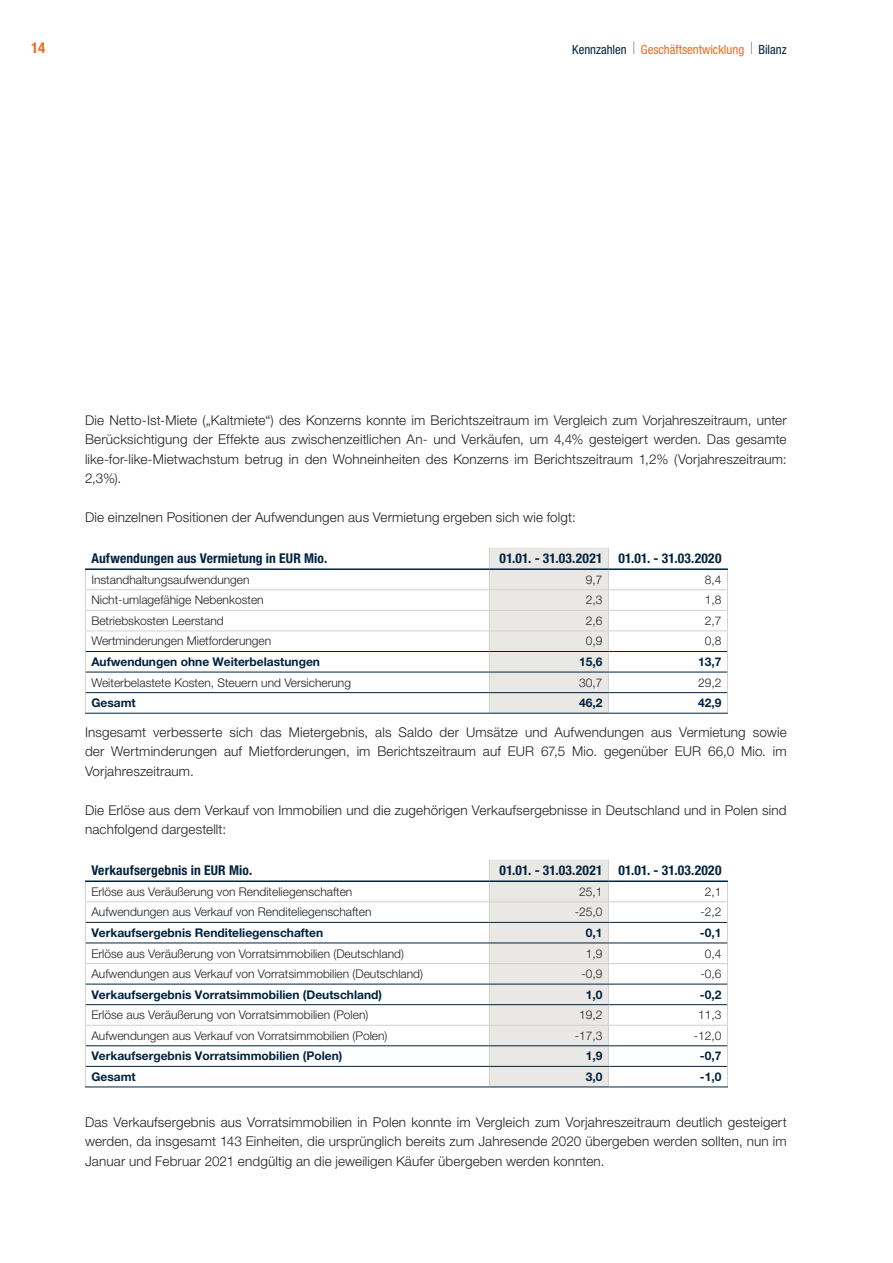
<style>
.page{position:relative;width:893px;height:1263px;background:#fff}
.page>*{position:absolute;margin:0;border:0;box-sizing:border-box;transform-origin:0 0}
.t1{font:700 condensed 15px "Helvetica Neue LT Pro";color:#e96d24}
.Fließtext{font:300 13.5px/19.5px "Helvetica Neue LT Pro";letter-spacing:.01em;color:#231f20;text-align:justify}
.Tabelle_Kopfzeile{font:700 condensed 13.5px "Helvetica Neue LT Pro";letter-spacing:.01em;color:#00223f}
.t2{font:condensed 12.75px "Helvetica Neue LT Pro";color:#e96d24}
.Tabellentext{font:300 12px "Helvetica Neue LT Pro";color:#231f20}
.Tabellentext_Bold{font:700 12px "Helvetica Neue LT Pro";color:#00223f}
.s1{color:#00223f}
</style>
<div class="page">
<svg style="left:633px;top:42px;width:1px;height:12px"></svg>
<svg style="left:751px;top:42px;width:1px;height:12px"></svg>
<hr style="left:85px;top:589px;width:404px;height:1px;background:#d3d1cc">
<hr style="left:608px;top:589px;width:120px;height:1px;background:#d3d1cc">
<hr style="left:85px;top:610px;width:404px;height:1px;background:#d3d1cc">
<hr style="left:608px;top:610px;width:120px;height:1px;background:#d3d1cc">
<hr style="left:85px;top:630px;width:404px;height:1px;background:#d3d1cc">
<hr style="left:608px;top:630px;width:120px;height:1px;background:#d3d1cc">
<svg style="left:85px;top:570px;width:1px;height:143px"></svg>
<svg style="left:489px;top:548px;width:120px;height:165px"></svg>
<svg style="left:727px;top:570px;width:1px;height:143px"></svg>
<hr style="left:85px;top:568px;width:404px;height:2px;background:#00223f">
<hr style="left:489px;top:568px;width:119px;height:2px;background:#00223f">
<hr style="left:608px;top:568px;width:120px;height:2px;background:#00223f">
<hr style="left:86px;top:651px;width:403px;height:1px;background:#00223f">
<hr style="left:489px;top:651px;width:119px;height:1px;background:#00223f">
<hr style="left:608px;top:651px;width:119px;height:1px;background:#00223f">
<hr style="left:86px;top:672px;width:403px;height:1px;background:#00223f">
<hr style="left:489px;top:672px;width:119px;height:1px;background:#00223f">
<hr style="left:608px;top:672px;width:119px;height:1px;background:#00223f">
<hr style="left:86px;top:692px;width:403px;height:1px;background:#00223f">
<hr style="left:85px;top:713px;width:404px;height:1px;background:#00223f">
<hr style="left:489px;top:692px;width:119px;height:1px;background:#00223f">
<hr style="left:489px;top:713px;width:119px;height:1px;background:#00223f">
<hr style="left:608px;top:692px;width:119px;height:1px;background:#00223f">
<hr style="left:608px;top:713px;width:120px;height:1px;background:#00223f">
<hr style="left:85px;top:901px;width:404px;height:1px;background:#d3d1cc">
<hr style="left:608px;top:901px;width:120px;height:1px;background:#d3d1cc">
<hr style="left:85px;top:963px;width:404px;height:1px;background:#d3d1cc">
<hr style="left:608px;top:963px;width:120px;height:1px;background:#d3d1cc">
<hr style="left:85px;top:1025px;width:404px;height:1px;background:#d3d1cc">
<hr style="left:608px;top:1025px;width:120px;height:1px;background:#d3d1cc">
<svg style="left:85px;top:882px;width:1px;height:204px"></svg>
<svg style="left:489px;top:860px;width:120px;height:226px"></svg>
<svg style="left:727px;top:882px;width:1px;height:204px"></svg>
<hr style="left:85px;top:880px;width:404px;height:2px;background:#00223f">
<hr style="left:489px;top:880px;width:119px;height:2px;background:#00223f">
<hr style="left:608px;top:880px;width:120px;height:2px;background:#00223f">
<hr style="left:86px;top:922px;width:403px;height:1px;background:#00223f">
<hr style="left:489px;top:922px;width:119px;height:1px;background:#00223f">
<hr style="left:608px;top:922px;width:119px;height:1px;background:#00223f">
<hr style="left:86px;top:942px;width:403px;height:1px;background:#00223f">
<hr style="left:489px;top:942px;width:119px;height:1px;background:#00223f">
<hr style="left:608px;top:942px;width:119px;height:1px;background:#00223f">
<hr style="left:86px;top:984px;width:403px;height:1px;background:#00223f">
<hr style="left:489px;top:984px;width:119px;height:1px;background:#00223f">
<hr style="left:608px;top:984px;width:119px;height:1px;background:#00223f">
<hr style="left:86px;top:1004px;width:403px;height:1px;background:#00223f">
<hr style="left:489px;top:1004px;width:119px;height:1px;background:#00223f">
<hr style="left:608px;top:1004px;width:119px;height:1px;background:#00223f">
<hr style="left:86px;top:1045px;width:403px;height:1px;background:#00223f">
<hr style="left:489px;top:1045px;width:119px;height:1px;background:#00223f">
<hr style="left:608px;top:1045px;width:119px;height:1px;background:#00223f">
<hr style="left:86px;top:1066px;width:403px;height:1px;background:#00223f">
<hr style="left:85px;top:1086px;width:404px;height:1px;background:#00223f">
<hr style="left:489px;top:1066px;width:119px;height:1px;background:#00223f">
<hr style="left:489px;top:1086px;width:119px;height:1px;background:#00223f">
<hr style="left:608px;top:1066px;width:119px;height:1px;background:#00223f">
<hr style="left:608px;top:1086px;width:120px;height:1px;background:#00223f">
<p class="t1" style="left:31px;top:39px;width:16px">14</p>
<p class="t2" style="left:572px;top:42px;width:216px"><span class="s1">Kennzahlen</span> Geschäftsentwicklung <span class="s1">Bilanz</span></p>
<p class="Fließtext" style="left:85px;top:410px;width:703px">Die Netto-Ist-Miete („Kaltmiete“) des Konzerns konnte im Berichtszeitraum im Vergleich zum Vorjahreszeitraum, unter Berücksichtigung der Effekte aus zwischenzeitlichen An- und Verkäufen, um 4,4% gesteigert werden. Das gesamte like-for-like-Mietwachstum betrug in den Wohneinheiten des Konzerns im Berichtszeitraum 1,2% (Vorjahreszeitraum:<br>2,3%).</p>
<p class="Fließtext" style="left:85px;top:507px;width:492px">Die einzelnen Positionen der Aufwendungen aus Vermietung ergeben sich wie folgt:</p>
<p class="Tabelle_Kopfzeile" style="left:91px;top:550px;width:237px">Aufwendungen aus Vermietung in EUR Mio.</p>
<p class="Tabelle_Kopfzeile" style="left:500px;top:550px;width:104px">01.01. - 31.03.2021</p>
<p class="Tabelle_Kopfzeile" style="left:619px;top:550px;width:104px">01.01. - 31.03.2020</p>
<p class="Tabellentext" style="left:91px;top:572px;width:160px">Instandhaltungsaufwendungen</p>
<p class="Tabellentext" style="left:586px;top:572px;width:18px">9,7</p>
<p class="Tabellentext" style="left:705px;top:572px;width:18px">8,4</p>
<p class="Tabellentext" style="left:91px;top:593px;width:174px">Nicht-umlagefähige Nebenkosten</p>
<p class="Tabellentext" style="left:586px;top:593px;width:18px">2,3</p>
<p class="Tabellentext" style="left:705px;top:593px;width:18px">1,8</p>
<p class="Tabellentext" style="left:91px;top:613px;width:134px">Betriebskosten Leerstand</p>
<p class="Tabellentext" style="left:586px;top:613px;width:18px">2,6</p>
<p class="Tabellentext" style="left:705px;top:613px;width:18px">2,7</p>
<p class="Tabellentext" style="left:91px;top:634px;width:181px">Wertminderungen Mietforderungen</p>
<p class="Tabellentext" style="left:586px;top:634px;width:18px">0,9</p>
<p class="Tabellentext" style="left:705px;top:634px;width:18px">0,8</p>
<p class="Tabellentext_Bold" style="left:91px;top:654px;width:230px">Aufwendungen ohne Weiterbelastungen</p>
<p class="Tabellentext_Bold" style="left:579px;top:654px;width:25px">15,6</p>
<p class="Tabellentext_Bold" style="left:698px;top:654px;width:25px">13,7</p>
<p class="Tabellentext" style="left:91px;top:675px;width:261px">Weiterbelastete Kosten, Steuern und Versicherung</p>
<p class="Tabellentext" style="left:579px;top:675px;width:25px">30,7</p>
<p class="Tabellentext" style="left:698px;top:675px;width:25px">29,2</p>
<p class="Tabellentext_Bold" style="left:91px;top:695px;width:46px">Gesamt</p>
<p class="Tabellentext_Bold" style="left:579px;top:695px;width:25px">46,2</p>
<p class="Tabellentext_Bold" style="left:698px;top:695px;width:25px">42,9</p>
<p class="Fließtext" style="left:85px;top:722px;width:703px">Insgesamt verbesserte sich das Mietergebnis, als Saldo der Umsätze und Aufwendungen aus Vermietung sowie der Wertminderungen auf Mietforderungen, im Berichtszeitraum auf EUR 67,5 Mio. gegenüber EUR 66,0 Mio. im Vorjahreszeitraum.</p>
<p class="Fließtext" style="left:85px;top:800px;width:703px">Die Erlöse aus dem Verkauf von Immobilien und die zugehörigen Verkaufsergebnisse in Deutschland und in Polen sind nachfolgend dargestellt:</p>
<p class="Tabelle_Kopfzeile" style="left:91px;top:862px;width:162px">Verkaufsergebnis in EUR Mio.</p>
<p class="Tabelle_Kopfzeile" style="left:500px;top:862px;width:104px">01.01. - 31.03.2021</p>
<p class="Tabelle_Kopfzeile" style="left:619px;top:862px;width:104px">01.01. - 31.03.2020</p>
<p class="Tabellentext" style="left:91px;top:884px;width:262px">Erlöse aus Veräußerung von Renditeliegenschaften</p>
<p class="Tabellentext" style="left:579px;top:884px;width:25px">25,1</p>
<p class="Tabellentext" style="left:705px;top:884px;width:18px">2,1</p>
<p class="Tabellentext" style="left:91px;top:905px;width:282px">Aufwendungen aus Verkauf von Renditeliegenschaften</p>
<p class="Tabellentext" style="left:575px;top:905px;width:29px">-25,0</p>
<p class="Tabellentext" style="left:700px;top:905px;width:23px">-2,2</p>
<p class="Tabellentext_Bold" style="left:91px;top:925px;width:233px">Verkaufsergebnis Renditeliegenschaften</p>
<p class="Tabellentext_Bold" style="left:586px;top:925px;width:18px">0,1</p>
<p class="Tabellentext_Bold" style="left:700px;top:925px;width:23px">-0,1</p>
<p class="Tabellentext" style="left:91px;top:946px;width:314px">Erlöse aus Veräußerung von Vorratsimmobilien (Deutschland)</p>
<p class="Tabellentext" style="left:586px;top:946px;width:18px">1,9</p>
<p class="Tabellentext" style="left:705px;top:946px;width:18px">0,4</p>
<p class="Tabellentext" style="left:91px;top:966px;width:333px">Aufwendungen aus Verkauf von Vorratsimmobilien (Deutschland)</p>
<p class="Tabellentext" style="left:581px;top:966px;width:23px">-0,9</p>
<p class="Tabellentext" style="left:700px;top:966px;width:23px">-0,6</p>
<p class="Tabellentext_Bold" style="left:91px;top:987px;width:292px">Verkaufsergebnis Vorratsimmobilien (Deutschland)</p>
<p class="Tabellentext_Bold" style="left:586px;top:987px;width:18px">1,0</p>
<p class="Tabellentext_Bold" style="left:700px;top:987px;width:23px">-0,2</p>
<p class="Tabellentext" style="left:91px;top:1008px;width:278px">Erlöse aus Veräußerung von Vorratsimmobilien (Polen)</p>
<p class="Tabellentext" style="left:579px;top:1008px;width:25px">19,2</p>
<p class="Tabellentext" style="left:698px;top:1008px;width:25px">11,3</p>
<p class="Tabellentext" style="left:91px;top:1028px;width:298px">Aufwendungen aus Verkauf von Vorratsimmobilien (Polen)</p>
<p class="Tabellentext" style="left:575px;top:1028px;width:29px">-17,3</p>
<p class="Tabellentext" style="left:694px;top:1028px;width:29px">-12,0</p>
<p class="Tabellentext_Bold" style="left:91px;top:1049px;width:253px">Verkaufsergebnis Vorratsimmobilien (Polen)</p>
<p class="Tabellentext_Bold" style="left:586px;top:1049px;width:18px">1,9</p>
<p class="Tabellentext_Bold" style="left:700px;top:1049px;width:23px">-0,7</p>
<p class="Tabellentext_Bold" style="left:91px;top:1069px;width:46px">Gesamt</p>
<p class="Tabellentext_Bold" style="left:586px;top:1069px;width:18px">3,0</p>
<p class="Tabellentext_Bold" style="left:700px;top:1069px;width:23px">-1,0</p>
<p class="Fließtext" style="left:85px;top:1112px;width:703px">Das Verkaufsergebnis aus Vorratsimmobilien in Polen konnte im Vergleich zum Vorjahreszeitraum deutlich gesteigert werden, da insgesamt 143 Einheiten, die ursprünglich bereits zum Jahresende 2020 übergeben werden sollten, nun im Januar und Februar 2021 endgültig an die jeweiligen Käufer übergeben werden konnten.</p>
</div>
